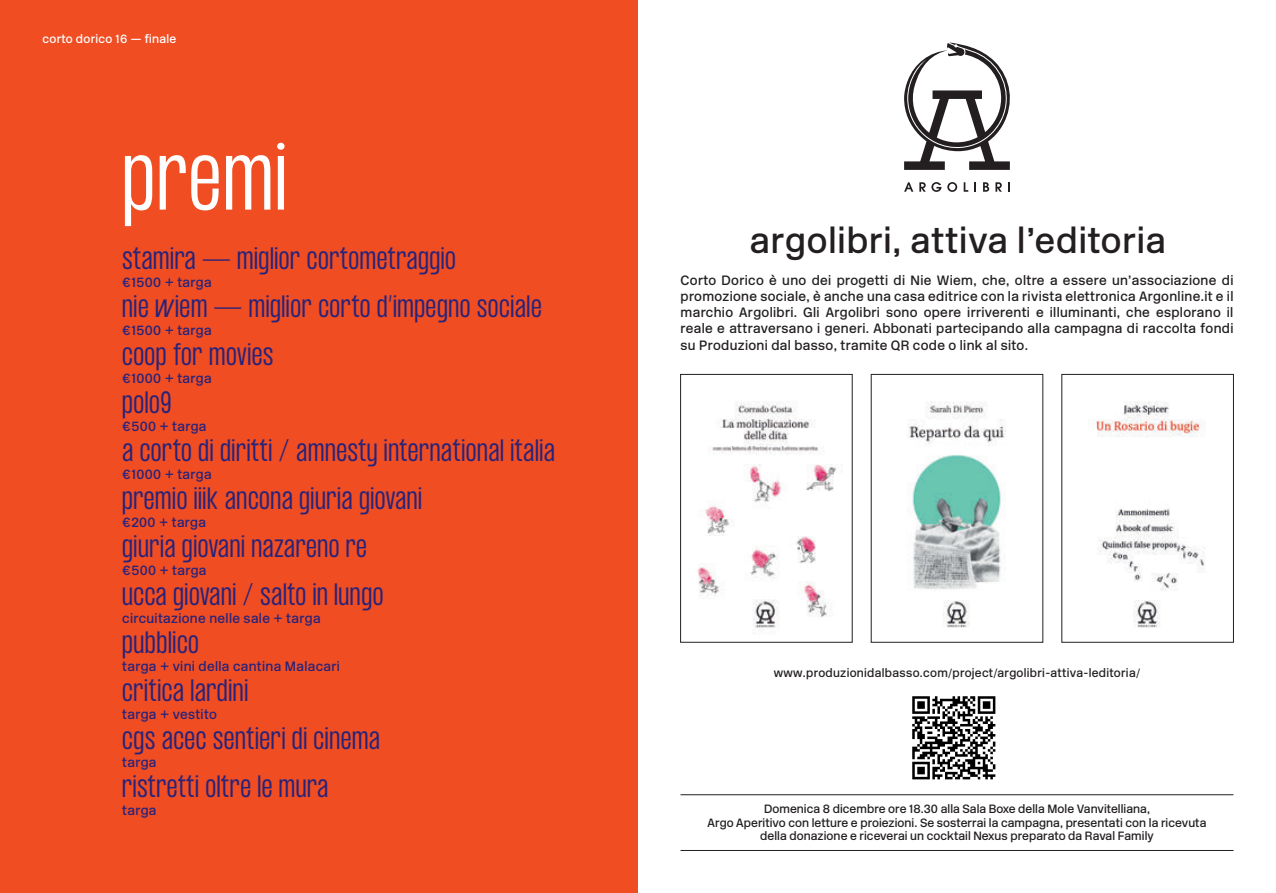
<style>
.page{position:relative;width:1276px;height:893px;background:#fff}
.page>*{position:absolute;margin:0;border:0;box-sizing:border-box;transform-origin:0 0}
.t1{font:300 82.5px "Formula Condensed";letter-spacing:.025em;color:#fff}
.t2{font:500 35.85px "New Rail Alphabet";letter-spacing:.025em;color:#231f20}
.t3{font:300 27px "Formula Condensed";letter-spacing:.025em;color:#26237b}
.t4{font:500 13.5px/16.2px "New Rail Alphabet";letter-spacing:.025em;color:#231f20;text-align:justify}
.t5{font:500 13.5px "New Rail Alphabet";letter-spacing:.025em;color:#26237b}
.t6{font:500 12px/13.5px "New Rail Alphabet";letter-spacing:.005em;color:#231f20;text-align:center}
.t7{font:500 12px "New Rail Alphabet";letter-spacing:.025em;color:#231f20}
.t8{font:500 12px "New Rail Alphabet";letter-spacing:.025em;color:#fff}
</style>
<div class="page">
<div style="left:0;top:0;width:638px;height:893px;background:#f04d22"></div>
<img style="left:912px;top:696px;width:84px;height:84px">
<img style="left:698px;top:401px;width:145px;height:233px">
<div style="left:680px;top:374px;width:172px;height:268px;border:1px solid #231f20"></div>
<img style="left:907px;top:401px;width:99px;height:227px">
<img style="left:1096px;top:401px;width:110px;height:227px">
<svg style="left:947px;top:182px;width:10px;height:10px"></svg>
<svg style="left:919px;top:182px;width:22px;height:10px"></svg>
<svg style="left:963px;top:182px;width:5px;height:10px"></svg>
<svg style="left:904px;top:182px;width:9px;height:10px"></svg>
<svg style="left:995px;top:182px;width:7px;height:10px"></svg>
<svg style="left:974px;top:182px;width:2px;height:10px"></svg>
<svg style="left:1008px;top:182px;width:2px;height:10px"></svg>
<svg style="left:983px;top:182px;width:6px;height:10px"></svg>
<svg style="left:904px;top:43px;width:106px;height:127px"></svg>
<hr style="left:680px;top:794px;width:553px;height:1px;background:#231f20">
<hr style="left:680px;top:850px;width:553px;height:1px;background:#231f20">
<p class="t8" style="left:43px;top:30px;width:135px">corto dorico 16 — finale</p>
<h1 class="t1" style="left:122px;top:128px;width:166px">premi</h1>
<h3 class="t3" style="left:122px;top:242px;width:335px">stamira — miglior cortometraggio</h3>
<p class="t5" style="left:122px;top:273px;width:91px">€1500 + targa</p>
<h3 class="t3" style="left:122px;top:290px;width:421px">nie wiem — miglior corto d’impegno sociale</h3>
<p class="t5" style="left:122px;top:321px;width:91px">€1500 + targa</p>
<h3 class="t3" style="left:122px;top:338px;width:153px">coop for movies</h3>
<p class="t5" style="left:122px;top:369px;width:91px">€1000 + targa</p>
<h3 class="t3" style="left:122px;top:386px;width:51px">polo9</h3>
<p class="t5" style="left:122px;top:417px;width:86px">€500 + targa</p>
<h3 class="t3" style="left:122px;top:434px;width:434px">a corto di diritti / amnesty international italia</h3>
<p class="t5" style="left:122px;top:465px;width:91px">€1000 + targa</p>
<h3 class="t3" style="left:122px;top:482px;width:301px">premio iiik ancona giuria giovani</h3>
<p class="t5" style="left:122px;top:513px;width:85px">€200 + targa</p>
<h3 class="t3" style="left:122px;top:530px;width:246px">giuria giovani nazareno re</h3>
<p class="t5" style="left:122px;top:561px;width:86px">€500 + targa</p>
<h3 class="t3" style="left:122px;top:578px;width:263px">ucca giovani / salto in lungo</h3>
<p class="t5" style="left:122px;top:609px;width:200px">circuitazione nelle sale + targa</p>
<h3 class="t3" style="left:122px;top:626px;width:78px">pubblico</h3>
<p class="t5" style="left:122px;top:657px;width:219px">targa + vini della cantina Malacari</p>
<h3 class="t3" style="left:122px;top:674px;width:127px">critica lardini</h3>
<p class="t5" style="left:122px;top:705px;width:96px">targa + vestito</p>
<h3 class="t3" style="left:122px;top:722px;width:259px">cgs acec sentieri di cinema</h3>
<p class="t5" style="left:122px;top:753px;width:36px">targa</p>
<h3 class="t3" style="left:122px;top:770px;width:208px">ristretti oltre le mura</h3>
<p class="t5" style="left:122px;top:801px;width:36px">targa</p>
<h2 class="t2" style="left:750px;top:217px;width:417px">argolibri, attiva l’editoria</h2>
<p class="t4" style="left:680px;top:272px;width:554px">Corto Dorico è uno dei progetti di Nie Wiem, che, oltre a essere un’associazione di promozione sociale, è anche una casa editrice con la rivista elettronica Argonline.it e il marchio Argolibri. Gli Argolibri sono opere irriverenti e illuminanti, che esplorano il reale e attraversano i generi. Abbonati partecipando alla campagna di raccolta fondi su Produzioni dal basso, tramite QR code o link al sito.</p>
<p class="t7" style="left:773px;top:665px;width:368px">www.produzionidalbasso.com/project/argolibri-attiva-leditoria/</p>
<p class="t6" style="left:707px;top:802px;width:500px">Domenica 8 dicembre ore 18.30 alla Sala Boxe della Mole Vanvitelliana,<br>Argo Aperitivo con letture e proiezioni. Se sosterrai la campagna, presentati con la ricevuta della donazione e riceverai un cocktail Nexus preparato da Raval Family</p>
</div>
